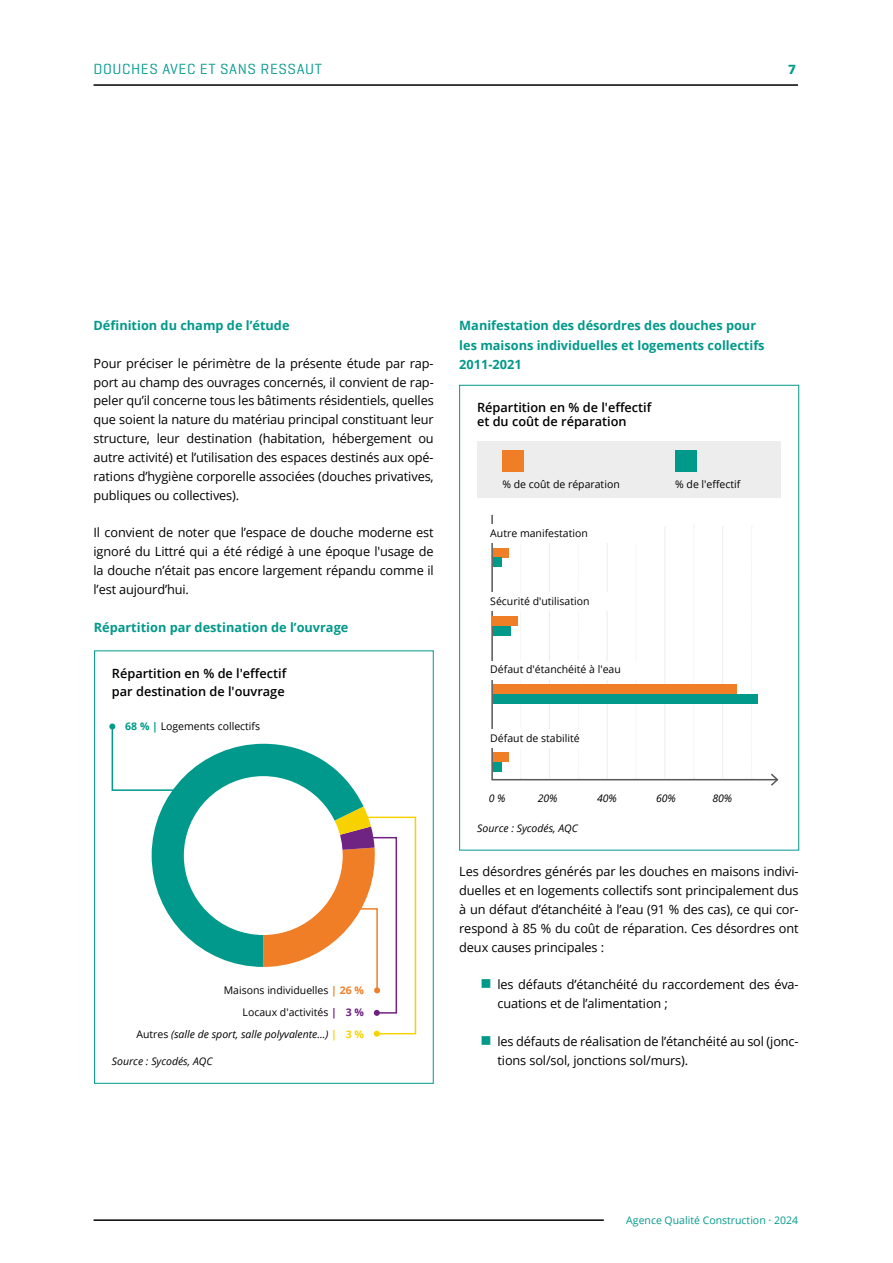
<style>
.page{position:relative;width:893px;height:1263px;background:#fff}
.page>*{position:absolute;margin:0;border:0;box-sizing:border-box;transform-origin:0 0}
.t1{font:15px "Geogrotesque Stencil A";letter-spacing:.04em;color:#00998a}
.t2{font:700 13.5px "Geogrotesque Stencil A";color:#00998a}
.t3{font:12.75px/18.9px "Open Sans";letter-spacing:-.01em;color:#000;text-align:justify}
.t4{font:700 12.75px/19.5px "Open Sans";color:#00998a}
.t5{font:600 12.75px/17.7px "Open Sans";color:#000}
.t6{font:10.5px/22px "Open Sans";color:#000;text-align:right}
.t7{font:italic 10.5px "Open Sans";color:#000}
.t8{font:10.5px "Open Sans";color:#00998a}
.s1{font-weight:700;color:#00998a}
.s2{font-weight:700;color:#ef7e26}
.s3{font-weight:700;color:#702283}
.s4{font-weight:700;color:#fff}
.s5{font-style:italic}
.s6{font-weight:700;color:#f7d200}
</style>
<div class="page">
<hr style="left:94px;top:84px;width:704px;height:2px;background:#000">
<hr style="left:94px;top:1219px;width:510px;height:2px;background:#000">
<div style="left:94px;top:650px;width:340px;height:434px;border:1px solid #00998a"></div>
<svg style="left:109px;top:723px;width:43px;height:68px"></svg>
<svg style="left:363px;top:806px;width:54px;height:231px"></svg>
<svg style="left:152px;top:744px;width:211px;height:223px"></svg>
<div style="left:184px;top:776px;width:159px;height:159px;background:#fff;border-radius:50%"></div>
<div style="left:478px;top:441px;width:303px;height:57px;background:#ededed"></div>
<div style="left:459px;top:385px;width:340px;height:465px;border:1px solid #00998a"></div>
<svg style="left:491px;top:514px;width:278px;height:267px"></svg>
<svg style="left:769px;top:773px;width:10px;height:13px"></svg>
<div style="left:502px;top:451px;width:22px;height:21px;background:#ef7e26"></div>
<div style="left:675px;top:451px;width:21px;height:21px;background:#00998a"></div>
<div style="left:490px;top:661px;width:155px;height:18px;background:#fff"></div>
<div style="left:493px;top:685px;width:243px;height:9px;background:#ef7e26"></div>
<div style="left:493px;top:694px;width:265px;height:9px;background:#00998a"></div>
<div style="left:490px;top:729px;width:107px;height:19px;background:#fff"></div>
<div style="left:493px;top:753px;width:16px;height:9px;background:#ef7e26"></div>
<div style="left:493px;top:762px;width:9px;height:9px;background:#00998a"></div>
<div style="left:490px;top:524px;width:150px;height:19px;background:#fff"></div>
<div style="left:493px;top:548px;width:16px;height:9px;background:#ef7e26"></div>
<div style="left:493px;top:557px;width:9px;height:10px;background:#00998a"></div>
<div style="left:490px;top:593px;width:118px;height:18px;background:#fff"></div>
<div style="left:493px;top:616px;width:25px;height:10px;background:#ef7e26"></div>
<div style="left:493px;top:626px;width:18px;height:9px;background:#00998a"></div>
<p class="t1" style="left:94px;top:60px;width:230px">DOUCHES AVEC ET SANS RESSAUT</p>
<p class="t2" style="left:788px;top:61px;width:9px">7</p>
<p class="t4" style="left:94px;top:315px;width:197px">Définition du champ de l’étude</p>
<p class="t3" style="left:94px;top:353px;width:342px">Pour préciser le périmètre de la présente étude par rap&shy;port au champ des ouvrages concernés, il convient de rap&shy;peler qu’il concerne tous les bâtiments résidentiels, quelles que soient la nature du matériau principal constituant leur structure, leur destination (habitation, hébergement ou autre activité) et l’utilisation des espaces destinés aux opé&shy;rations d’hygiène corporelle associées (douches privatives, publiques ou collectives).</p>
<p class="t3" style="left:94px;top:523px;width:342px">Il convient de noter que l’espace de douche moderne est ignoré du Littré qui a été rédigé à une époque l'usage de la douche n’était pas encore largement répandu comme il l’est aujourd’hui.</p>
<p class="t4" style="left:94px;top:617px;width:256px">Répartition par destination de l’ouvrage</p>
<p class="t5" style="left:112px;top:664px;width:176px">Répartition en % de l'effectif par destination de l'ouvrage</p>
<p class="t6" style="left:125px;top:715px;width:136px"><span class="s1">68 % |</span> Logements collectifs</p>
<p class="t6" style="left:136px;top:979px;width:229px">Maisons individuelles <span class="s2">| 26 %<br></span>Locaux d'activités <span class="s3">|</span> <span class="s4">0</span><span class="s3">3 %<br></span>Autres <span class="s5">(salle de sport, salle polyvalente...)</span> <span class="s6">|</span> <span class="s4">0</span><span class="s6">3 %</span></p>
<p class="t7" style="left:112px;top:1054px;width:102px">Source : Sycodés, AQC</p>
<p class="t4" style="left:459px;top:315px;width:307px">Manifestation des désordres des douches pour les maisons individuelles et logements collectifs<br>2011-2021</p>
<p class="t5" style="left:477px;top:401px;width:176px;line-height:13.5px">Répartition en % de l'effectif et du coût de réparation</p>
<p class="t6" style="left:502px;top:472px;width:119px">% de coût de réparation</p>
<p class="t6" style="left:675px;top:472px;width:67px">% de l'effectif</p>
<p class="t6" style="left:490px;top:522px;width:99px">Autre manifestation</p>
<p class="t6" style="left:490px;top:590px;width:101px">Sécurité d'utilisation</p>
<p class="t6" style="left:490px;top:658px;width:132px">Défaut d'étanchéité à l'eau</p>
<p class="t6" style="left:490px;top:726px;width:91px">Défaut de stabilité</p>
<p class="t7" style="left:489px;top:791px;width:18px">0 %</p>
<p class="t7" style="left:538px;top:791px;width:21px">20%</p>
<p class="t7" style="left:597px;top:791px;width:21px">40%</p>
<p class="t7" style="left:656px;top:791px;width:21px">60%</p>
<p class="t7" style="left:712px;top:791px;width:21px">80%</p>
<p class="t7" style="left:477px;top:821px;width:102px">Source : Sycodés, AQC</p>
<p class="t3" style="left:459px;top:862px;width:341px">Les désordres générés par les douches en maisons indivi&shy;duelles et en logements collectifs sont principalement dus à un défaut d’étanchéité à l’eau (91 % des cas), ce qui cor&shy;respond à 85 % du coût de réparation. Ces désordres ont deux causes principales :</p>
<p class="t3" style="left:497px;top:975px;width:303px">les défauts d’étanchéité du raccordement des éva&shy;cuations et de l’alimentation ;</p>
<p class="t3" style="left:497px;top:1031px;width:303px">les défauts de réalisation de l’étanchéité au sol (jonc&shy;tions sol/sol, jonctions sol/murs).</p>
<p class="t8" style="left:626px;top:1212px;width:173px">Agence Qualité Construction · 2024</p>
</div>
